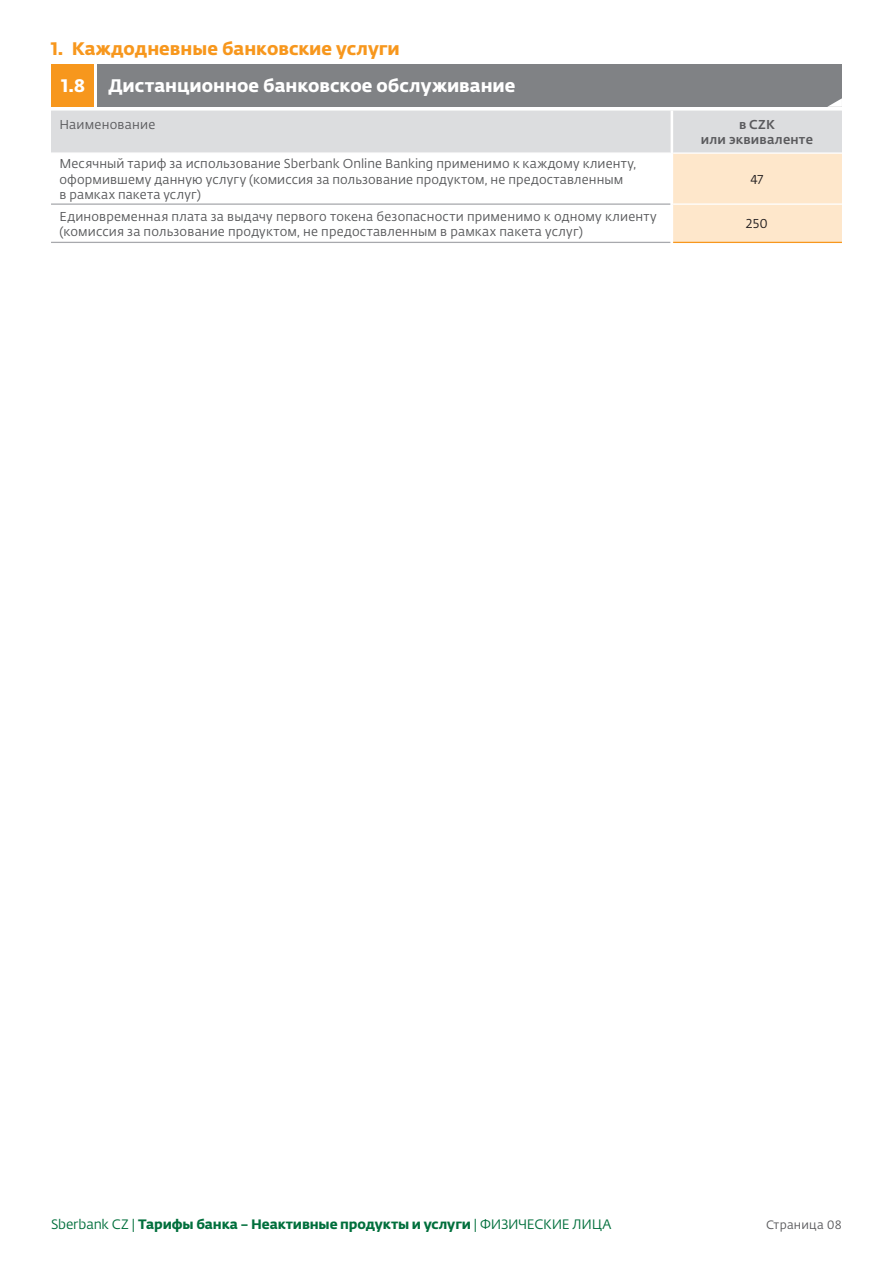
<style>
.page{position:relative;width:893px;height:1263px;background:#fff}
.page>*{position:absolute;margin:0;border:0;box-sizing:border-box;transform-origin:0 0}
.t1{font:18px "Fedra Sans Pro Bold LF";color:#fff}
.t2{font:18px "Fedra Sans Pro Bold LF";color:#f7971d}
.t3{font:13.5px "Fedra Sans Pro Bold LF";letter-spacing:-.005em;color:#006f3c}
.t4{font:12.75px/15.3px "Fedra Sans Pro Book LF";letter-spacing:.01em;color:#57585a}
.t5{font:12.75px "Fedra Sans Pro Medium LF";letter-spacing:.015em;color:#5a5a5d}
.t6{font:12.75px "Fedra Sans Pro Book LF";letter-spacing:.02em;color:#5a5a5d}
.t7{font:12.75px "Fedra Sans Pro Book LF";color:#231f20}
.t8{font:12px "Fedra Sans Pro Book LF";letter-spacing:.02em;color:#5a5a5d}
.s1{font-family:"Fedra Sans Pro Book LF"}
</style>
<div class="page">
<div style="left:98px;top:64px;width:744px;height:42px;background:#808285"></div>
<div style="left:51px;top:64px;width:43px;height:42px;background:#f7971d"></div>
<svg style="left:51px;top:98px;width:791px;height:145px"></svg>
<hr style="left:673px;top:242px;width:169px;height:1px;background:#f7971d">
<p class="t2" style="left:51px;top:35px;width:350px">1. Каждодневные банковские услуги</p>
<p class="t1" style="left:62px;top:71px;width:25px">1.8</p>
<p class="t1" style="left:108px;top:71px;width:408px">Дистанционное банковское обслуживание</p>
<p class="t6" style="left:60px;top:116px;width:97px">Наименование</p>
<p class="t5" style="left:739px;top:115px;width:37px">в CZK</p>
<p class="t5" style="left:701px;top:130px;width:114px">или эквиваленте</p>
<p class="t4" style="left:60px;top:156px;width:578px">Месячный тариф за использование Sberbank Online Banking применимо к каждому клиенту, оформившему данную услугу (комиссия за пользование продуктом, не предоставленным<br>в рамках пакета услуг)</p>
<p class="t7" style="left:750px;top:170px;width:15px">47</p>
<p class="t4" style="left:60px;top:208px;width:599px">Единовременная плата за выдачу первого токена безопасности применимо к одному клиенту (комиссия за пользование продуктом, не предоставленным в рамках пакета услуг)</p>
<p class="t7" style="left:746px;top:215px;width:24px">250</p>
<p class="t3" style="left:51px;top:1213px;width:562px"><span class="s1">Sberbank CZ |</span> Тарифы банка – Неактивные продукты и услуги <span class="s1">| ФИЗИЧЕСКИЕ ЛИЦА</span></p>
<p class="t8" style="left:766px;top:1216px;width:77px">Страница 08</p>
</div>
